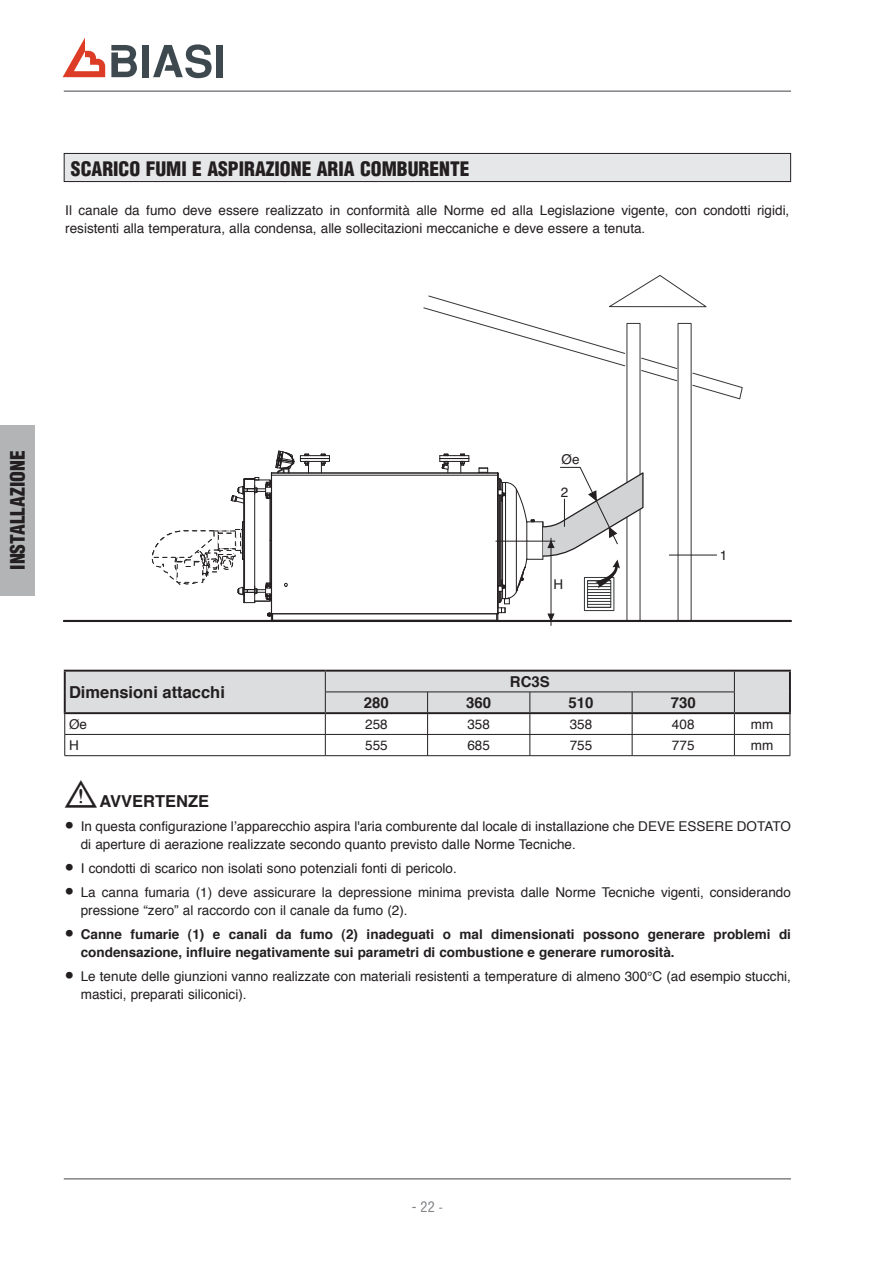
<style>
.page{position:relative;width:893px;height:1263px;background:#fff}
.page>*{position:absolute;margin:0;border:0;box-sizing:border-box;transform-origin:0 0}
.t1{font:900 condensed 19.5px "Helvetica";color:#231f20}
.t2{font:700 16.5px "Helvetica";color:#231f20}
.t3{font:700 15px "Helvetica";color:#231f20}
.t4{font:condensed 14.25px "Helvetica";color:#808285}
.t5{font:13.5px/18px "Helvetica";color:#231f20}
.t6{font:700 13.5px/18px "Helvetica";color:#231f20}
.s1{font-family:"Futura";font-weight:300;font-size:18px}
.s2{font-size:12px}
</style>
<div class="page">
<hr style="left:64px;top:1178px;width:727px;height:2px;background:#808285">
<hr style="left:64px;top:90px;width:727px;height:2px;background:#808285">
<svg style="left:63px;top:38px;width:42px;height:39px"></svg>
<div style="left:142px;top:45px;width:7px;height:32px;background:#3e484f"></div>
<div style="left:216px;top:45px;width:7px;height:32px;background:#3e484f"></div>
<svg style="left:153px;top:44px;width:59px;height:34px"></svg>
<svg style="left:111px;top:45px;width:26px;height:32px"></svg>
<div style="left:0;top:425px;width:34px;height:170px;background:#b2b4b6"></div>
<div style="left:64px;top:153px;width:726px;height:29px;background:#e6e7e8"></div>
<div style="left:64px;top:153px;width:727px;height:29px;border:1px solid #231f20"></div>
<hr style="left:64px;top:620px;width:727px;height:2px;background:#231f20">
<svg style="left:152px;top:275px;width:591px;height:345px"></svg>
<hr style="left:496px;top:541px;width:59px;height:1px;background:#231f20">
<hr style="left:551px;top:538px;width:1px;height:88px;background:#231f20">
<hr style="left:64px;top:670px;width:261px;height:2px;background:#231f20">
<hr style="left:325px;top:670px;width:466px;height:2px;background:#231f20">
<hr style="left:325px;top:755px;width:409px;height:1px;background:#231f20">
<hr style="left:65px;top:755px;width:260px;height:1px;background:#231f20">
<hr style="left:734px;top:755px;width:56px;height:1px;background:#231f20">
<svg style="left:64px;top:671px;width:727px;height:84px"></svg>
<hr style="left:325px;top:692px;width:409px;height:1px;background:#231f20">
<hr style="left:325px;top:712px;width:409px;height:2px;background:#231f20">
<h1 class="t1" style="left:71px;top:161px;width:400px">SCARICO FUMI E ASPIRAZIONE ARIA COMBURENTE</h1>
<p class="t5" style="left:65px;top:202px;width:725px">Il canale da fumo deve essere realizzato in conformità alle Norme ed alla Legislazione vigente, con condotti rigidi, resistenti alla temperatura, alla condensa, alle sollecitazioni meccaniche e deve essere a tenuta.</p>
<h1 class="t1" style="left:10px;top:570px;width:121px;rotate:-90deg">INSTALLAZIONE</h1>
<p class="t5" style="left:562px;top:451px;width:20px">Øe</p>
<p class="t2" style="left:69px;top:686px;width:157px">Dimensioni attacchi</p>
<p class="t5" style="left:561px;top:484px;width:9px">2</p>
<p class="t5" style="left:554px;top:576px;width:11px">H</p>
<p class="t5" style="left:720px;top:547px;width:9px">1</p>
<p class="t3" style="left:510px;top:676px;width:42px">RC3S</p>
<p class="t3" style="left:364px;top:697px;width:27px">280</p>
<p class="t3" style="left:466px;top:697px;width:27px">360</p>
<p class="t3" style="left:568px;top:697px;width:27px">510</p>
<p class="t3" style="left:671px;top:697px;width:27px">730</p>
<p class="t5" style="left:69px;top:716px;width:20px">Øe</p>
<p class="t5" style="left:365px;top:716px;width:24px">258</p>
<p class="t5" style="left:467px;top:716px;width:24px">358</p>
<p class="t5" style="left:570px;top:716px;width:24px">358</p>
<p class="t5" style="left:672px;top:716px;width:24px">408</p>
<p class="t5" style="left:751px;top:716px;width:24px">mm</p>
<p class="t5" style="left:69px;top:738px;width:11px">H</p>
<p class="t5" style="left:365px;top:738px;width:24px">555</p>
<p class="t5" style="left:467px;top:738px;width:24px">685</p>
<p class="t5" style="left:570px;top:738px;width:24px">755</p>
<p class="t5" style="left:672px;top:738px;width:24px">775</p>
<p class="t5" style="left:751px;top:738px;width:24px">mm</p>
<p class="t2" style="left:64px;top:794px;width:147px"><sup>b</sup> AVVERTENZE</p>
<p class="t5" style="left:81px;top:818px;width:711px;text-indent:-17px"><span class="s1">•</span> In questa configurazione l’apparecchio aspira l'aria comburente dal locale di installazione che DEVE ESSERE DOTATO di aperture di aerazione realizzate secondo quanto previsto dalle Norme Tecniche.</p>
<p class="t5" style="left:64px;top:860px;width:394px"><span class="s1">•</span> I condotti di scarico non isolati sono potenziali fonti di pericolo.</p>
<p class="t5" style="left:81px;top:884px;width:711px;text-indent:-17px"><span class="s1">•</span> La canna fumaria (1) deve assicurare la depressione minima prevista dalle Norme Tecniche vigenti, considerando pressione “zero” al raccordo con il canale da fumo (2).</p>
<p class="t6" style="left:81px;top:926px;width:712px;text-indent:-17px"><span class="s1">•</span> Canne fumarie (1) e canali da fumo (2) inadeguati o mal dimensionati possono generare problemi di condensazione, influire negativamente sui parametri di combustione e generare rumorosità.</p>
<p class="t5" style="left:81px;top:968px;width:711px;text-indent:-17px"><span class="s1">•</span> Le tenute delle giunzioni vanno realizzate con materiali resistenti a temperature di almeno 300°C (ad esempio stucchi, mastici, preparati siliconici).</p>
<p class="t4" style="left:412px;top:1201px;width:32px">- 22 <span class="s2">-</span></p>
</div>
